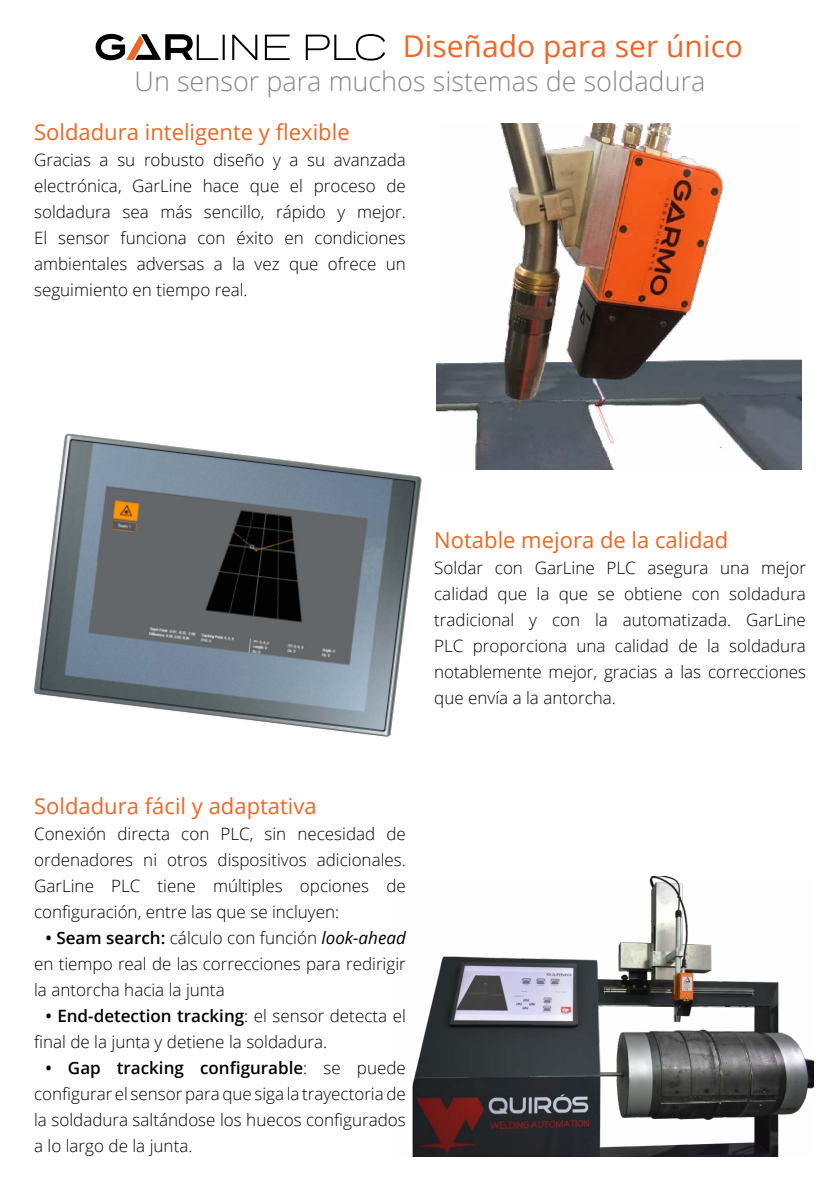
<style>
.page{position:relative;width:840px;height:1191px;background:#fff}
.page>*{position:absolute;margin:0;border:0;box-sizing:border-box;transform-origin:0 0}
.t1{font:30px "Open Sans";color:#ec6725}
.t2{font:300 27px "Open Sans";color:#878787}
.t3{font:22px "Open Sans";color:#ec6725}
.t4{font:300 17px/26px "Open Sans";color:#000;text-align:justify}
.s1{font-weight:600}
.s2{font-weight:400;font-style:italic}
</style>
<div class="page">
<img style="left:436px;top:123px;width:365px;height:347px">
<img style="left:412px;top:876px;width:401px;height:280px">
<img style="left:33px;top:433px;width:389px;height:304px">
<svg style="left:96px;top:34px;width:122px;height:26px"></svg>
<hr style="left:222px;top:35px;width:2px;height:25px;background:#000">
<svg style="left:232px;top:35px;width:25px;height:25px"></svg>
<svg style="left:265px;top:35px;width:24px;height:25px"></svg>
<svg style="left:305px;top:34px;width:80px;height:27px"></svg>
<h1 class="t1" style="left:402px;top:26px;width:341px">Diseñado para ser único</h1>
<h2 class="t2" style="left:134px;top:63px;width:572px">Un sensor para muchos sistemas de soldadura</h2>
<p class="t3" style="left:34px;top:117px;width:317px">Soldadura inteligente y flexible</p>
<p class="t4" style="left:34px;top:146px;width:373px">Gracias a su robusto diseño y a su avanzada electrónica, GarLine hace que el proceso de soldadura sea más sencillo, rápido y mejor.<br>El sensor funciona con éxito en condiciones ambientales adversas a la vez que ofrece un seguimiento en tiempo real.</p>
<p class="t3" style="left:434px;top:525px;width:295px">Notable mejora de la calidad</p>
<p class="t4" style="left:434px;top:554px;width:373px">Soldar con GarLine PLC asegura una mejor calidad que la que se obtiene con soldadura tradicional y con la automatizada. GarLine PLC proporciona una calidad de la soldadura notablemente mejor, gracias a las correcciones que envía a la antorcha.</p>
<p class="t3" style="left:34px;top:791px;width:284px">Soldadura fácil y adaptativa</p>
<p class="t4" style="left:34px;top:820px;width:373px">Conexión directa con PLC, sin necesidad de ordenadores ni otros dispositivos adicionales.<br>GarLine PLC tiene múltiples opciones de configuración, entre las que se incluyen:</p>
<p class="t4" style="left:34px;top:924px;width:373px;text-indent:11px"><span class="s1">• Seam search:</span> cálculo con función <span class="s2">look-ahead </span>en tiempo real de las correcciones para redirigir la antorcha hacia la junta</p>
<p class="t4" style="left:34px;top:1002px;width:373px;text-indent:11px"><span class="s1">• End-detection tracking</span>: el sensor detecta el final de la junta y detiene la soldadura.</p>
<p class="t4" style="left:34px;top:1054px;width:373px;text-indent:11px"><span class="s1">• Gap tracking configurable</span>: se puede configurar el sensor para que siga la trayectoria de la soldadura saltándose los huecos configurados a lo largo de la junta.</p>
</div>
